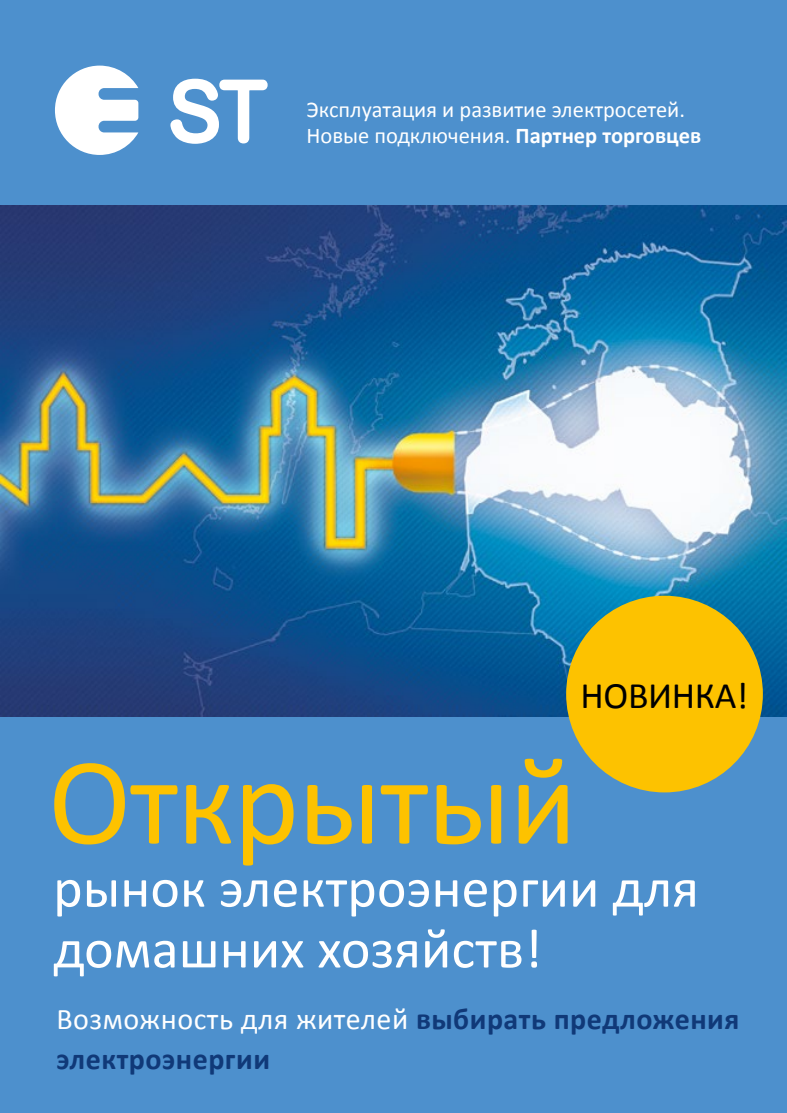
<style>
.page{position:relative;width:787px;height:1113px;background:#4d90cd}
.page>*{position:absolute;margin:0;border:0;box-sizing:border-box;transform-origin:0 0}
.t1{font:125px "Calibri";letter-spacing:-.01em;color:#fdc200}
.t2{font:56.25px "Calibri";color:#fff}
.t3{font:37.5px "Calibri";letter-spacing:-.01em;color:#000}
.t4{font:700 30px/40px "Calibri";letter-spacing:.015em;color:#103978}
.t5{font:22.5px/26.2px "Calibri";color:#fff}
.s1{font-weight:700}
.s2{font-weight:400;color:#fff}
</style>
<div class="page">
<img style="left:0;top:206px;width:787px;height:510px">
<svg style="left:170px;top:79px;width:98px;height:65px"></svg>
<svg style="left:55px;top:66px;width:83px;height:89px"></svg>
<div style="left:566px;top:595px;width:197px;height:197px;background:#fdc200;border-radius:50%"></div>
<p class="t5" style="left:306px;top:95px;width:396px">Эксплуатация и развитие электросетей.<br>Новые подключения. <span class="s1">Партнер торговцев</span></p>
<h3 class="t3" style="left:580px;top:672px;width:169px">НОВИНКА!</h3>
<h1 class="t1" style="left:48px;top:724px;width:530px">Открытый</h1>
<h2 class="t2" style="left:53px;top:853px;width:647px">рынок электроэнергии для</h2>
<h2 class="t2" style="left:53px;top:914px;width:490px">домашних хозяйств!</h2>
<h3 class="t4" style="left:56px;top:997px;width:684px"><span class="s2">Возможность для жителей</span> выбирать предложения электроэнергии</h3>
</div>
